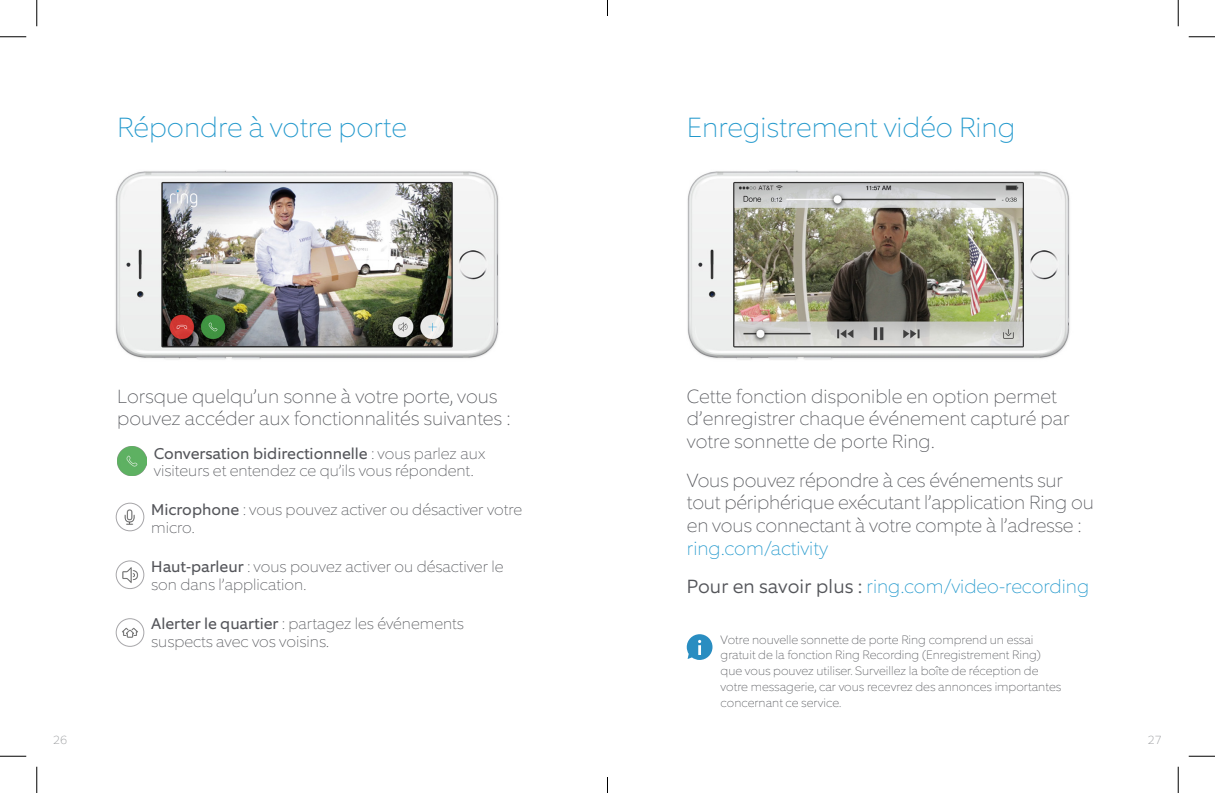
<style>
.page{position:relative;width:1215px;height:793px;background:#fff}
.page>*{position:absolute;margin:0;border:0;box-sizing:border-box;transform-origin:0 0}
.Big_Blue_Header{font:100 28px "Equip";color:#2198cc}
.Body_Copy{font:100 19.25px/22.8px "Equip";color:#54555a}
.Body_Copy-2{font:100 19.25px "Equip";color:#2198cc}
.Body_Copy_Smaller{font:100 15.75px/17.5px "Equip";color:#54555a}
.t1{font:100 12.25px/15.8px "Equip";color:#54555a}
.t2{font:100 12.25px "Equip";color:#939598}
.s1{font-weight:400}
.s2{color:#2198cc}
.s3{font-weight:300;color:#54555a}
</style>
<div class="page">
<img style="left:115px;top:170px;width:384px;height:190px">
<img style="left:687px;top:170px;width:383px;height:190px">
<svg style="left:686px;top:634px;width:26px;height:26px"></svg>
<img style="left:117px;top:446px;width:29px;height:30px">
<div style="left:116px;top:618px;width:28px;height:28px;border:1px solid #a7a6a9;border-radius:50%"></div>
<img style="left:122px;top:627px;width:16px;height:11px">
<div style="left:116px;top:561px;width:28px;height:28px;border:1px solid #a7a6a9;border-radius:50%"></div>
<img style="left:122px;top:567px;width:16px;height:16px">
<div style="left:116px;top:503px;width:28px;height:28px;border:1px solid #a7a6a9;border-radius:50%"></div>
<img style="left:124px;top:509px;width:11px;height:16px">
<svg style="left:0;top:36px;width:26px;height:1px"></svg>
<svg style="left:1188px;top:36px;width:26px;height:1px"></svg>
<svg style="left:0;top:756px;width:26px;height:1px"></svg>
<svg style="left:1188px;top:756px;width:26px;height:1px"></svg>
<svg style="left:36px;top:0;width:1px;height:26px"></svg>
<svg style="left:36px;top:767px;width:1px;height:26px"></svg>
<svg style="left:1177px;top:0;width:1px;height:26px"></svg>
<svg style="left:1177px;top:767px;width:1px;height:26px"></svg>
<svg style="left:607px;top:0;width:1px;height:16px"></svg>
<svg style="left:607px;top:777px;width:1px;height:16px"></svg>
<p class="Big_Blue_Header" style="left:117px;top:110px;width:291px">Répondre à votre porte</p>
<p class="Body_Copy" style="left:117px;top:384px;width:394px">Lorsque quelqu’un sonne à votre porte, vous pouvez accéder aux fonctionnalités suivantes :</p>
<p class="Body_Copy_Smaller" style="left:154px;top:444px;width:333px"><span class="s1">Conversation bidirectionnelle</span> : vous parlez aux visiteurs et entendez ce qu’ils vous répondent.</p>
<p class="Body_Copy_Smaller" style="left:151px;top:501px;width:372px"><span class="s1">Microphone</span> : vous pouvez activer ou désactiver votre micro.</p>
<p class="Body_Copy_Smaller" style="left:151px;top:558px;width:354px"><span class="s1">Haut-parleur</span> : vous pouvez activer ou désactiver le son dans l’application.</p>
<p class="Body_Copy_Smaller" style="left:151px;top:615px;width:314px"><span class="s1">Alerter le quartier</span> : partagez les événements suspects avec vos voisins.</p>
<p class="Big_Blue_Header" style="left:687px;top:110px;width:330px">Enregistrement vidéo Ring</p>
<p class="Body_Copy" style="left:687px;top:384px;width:384px">Cette fonction disponible en option permet d’enregistrer chaque événement capturé par votre sonnette de porte Ring.</p>
<p class="Body_Copy" style="left:687px;top:468px;width:408px">Vous pouvez répondre à ces événements sur tout périphérique exécutant l’application Ring ou en vous connectant à votre compte à l’adresse : <span class="s2">ring.com/activity</span></p>
<p class="Body_Copy-2" style="left:687px;top:574px;width:404px"><span class="s3">Pour en savoir plus :</span> ring.com/video-recording</p>
<p class="t1" style="left:720px;top:631px;width:342px">Votre nouvelle sonnette de porte Ring comprend un essai gratuit de la fonction Ring Recording (Enregistrement Ring) que vous pouvez utiliser. Surveillez la boîte de réception de votre messagerie, car vous recevrez des annonces importantes concernant ce service.</p>
<p class="t2" style="left:53px;top:732px;width:15px">26</p>
<p class="t2" style="left:1147px;top:732px;width:15px">27</p>
</div>
